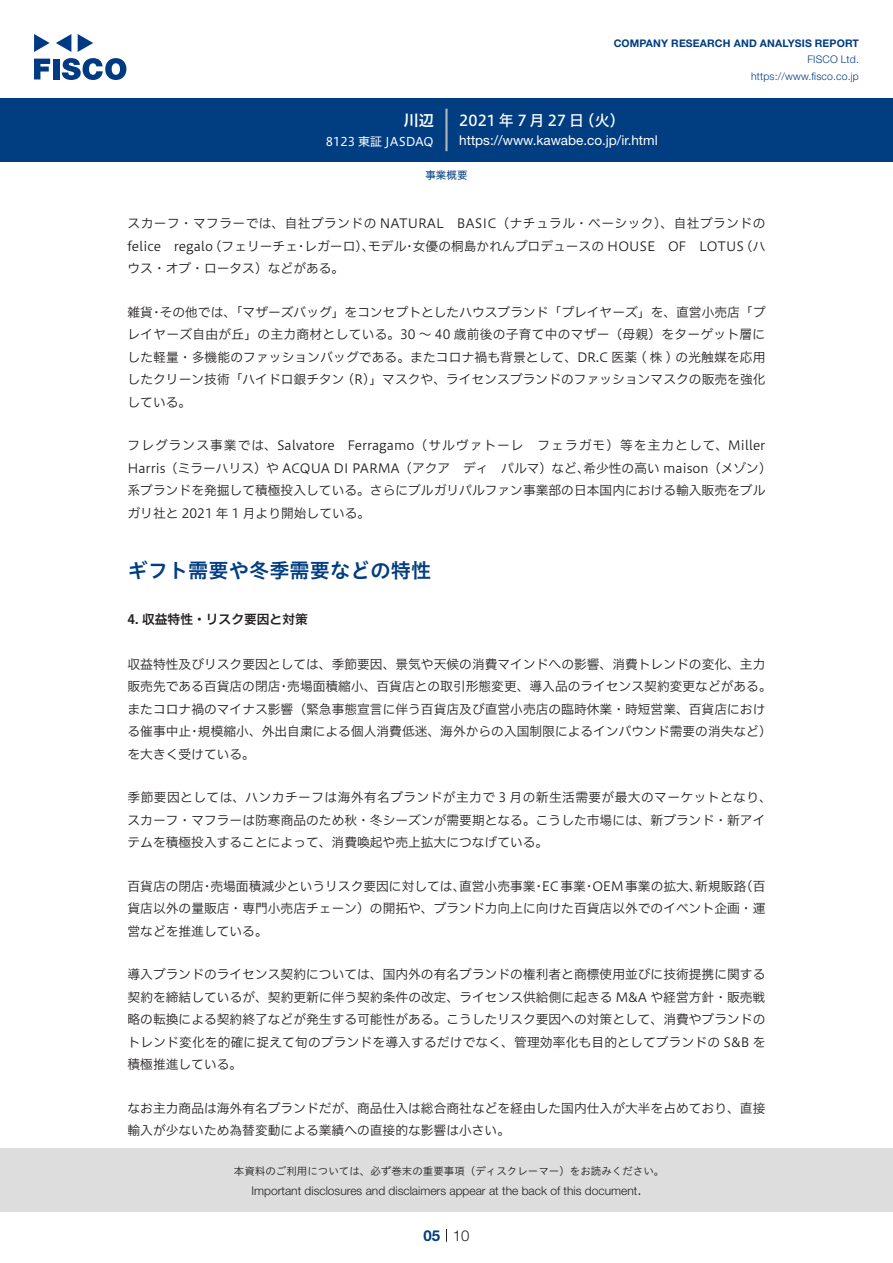
<style>
.page{position:relative;width:893px;height:1263px;background:#fff}
.page>*{position:absolute;margin:0;border:0;box-sizing:border-box;transform-origin:0 0}
.中タイトル{font:20.25px "Hiragino UD Sans Std W6";color:#003d81}
.t1{font:15px "Hiragino UD Sans F Std N W5";letter-spacing:.01em;color:#fff}
.t2{font:300 15px "Helvetica Neue LT Std";color:#231f20}
.t3{font:15px "Hiragino UD Sans F Std N W6";color:#fff}
.t4{font:700 15px "Helvetica Neue LT Std";color:#003d81}
.t5{font:13.5px "Helvetica Neue LT Std";color:#fff}
.本文{font:12.75px/22.5px "Hiragino UD Sans F Std N W3";color:#231f20}
.本文-2{font:12.75px/22.5px "Hiragino UD Sans F Std N W3";letter-spacing:.035em;color:#231f20;text-align:right}
.小タイトル{font:12.75px "Hiragino UD Sans F Std N W6";color:#231f20}
.t6{font:300 12px "Helvetica Neue LT Std";color:#231f20}
.t7{font:12px "Hiragino UD Sans F Std N W4";color:#fff}
.t8{font:10.5px "Hiragino UD Sans Std W3";color:#231f20}
.t9{font:700 10.5px "Helvetica Neue LT Std";letter-spacing:.015em;color:#003d81}
.t10{font:300 10.5px/16.5px "Helvetica Neue LT Std";letter-spacing:.015em;color:#003d81;text-align:right}
.ヘッダー{font:10.5px "Hiragino UD Sans F Std N W4";color:#003d81}
</style>
<div class="page">
<div style="left:0;top:1148px;width:893px;height:64px;background:#ddd"></div>
<svg style="left:34px;top:59px;width:16px;height:20px"></svg>
<div style="left:53px;top:59px;width:6px;height:20px;background:#003a83"></div>
<svg style="left:62px;top:58px;width:64px;height:22px"></svg>
<svg style="left:34px;top:34px;width:16px;height:18px"></svg>
<svg style="left:78px;top:34px;width:15px;height:18px"></svg>
<svg style="left:56px;top:34px;width:15px;height:18px"></svg>
<div style="left:0;top:98px;width:893px;height:64px;background:#003d81"></div>
<hr style="left:445px;top:109px;width:3px;height:42px;background:#b5b5b6">
<svg style="left:446px;top:1229px;width:1px;height:13px"></svg>
<p class="t3" style="left:404px;top:109px;width:31px">川辺</p>
<p class="t7" style="left:326px;top:132px;width:109px">8123 東証 JASDAQ</p>
<p class="t9" style="left:614px;top:37px;width:247px">COMPANY RESEARCH AND ANALYSIS REPORT</p>
<p class="t10" style="left:751px;top:51px;width:109px">FISCO Ltd. https://www.fisco.co j p.</p>
<p class="t1" style="left:579px;top:109px;width:47px">（火(</p>
<p class="t1" style="left:459px;top:109px;width:127px">2021年 7月27 日</p>
<p class="t5" style="left:459px;top:132px;width:200px">https://www.kawabe.co j p. .i r/ html</p>
<p class="ヘッダー" style="left:425px;top:167px;width:43px">事業概要</p>
<p class="本文-2" style="left:128px;top:211px;width:639px">スカーフ・マフラーでは、自社ブランドの NATURAL　BASIC（ナチュラル・ベーシック）、自社ブランドの（ハ</p>
<p class="本文" style="left:413px;top:234px;width:333px">女優の桐島かれんプロデュースの HOUSE　OF　LOTUS</p>
<p class="本文" style="left:304px;top:234px;width:72px">レガーロ）、</p>
<p class="本文" style="left:368px;top:234px;width:40px">モデル</p>
<p class="本文" style="left:209px;top:234px;width:91px">（フェリーチェ</p>
<p class="本文" style="left:128px;top:234px;width:218px">felice　regalo<br>ウス・オブ・ロータス）などがある。</p>
<p class="本文" style="left:160px;top:300px;width:607px">その他では、「マザーズバッグ」をコンセプトとしたハウスブランド「プレイヤーズ」を、直営小売店「プ</p>
<p class="本文" style="left:295px;top:234px;width:14px">・</p>
<p class="本文" style="left:403px;top:234px;width:14px">・</p>
<p class="本文" style="left:128px;top:300px;width:639px">雑貨<br>レイヤーズ自由が丘」の主力商材としている。30 ～ 40 歳前後の子育て中のマザー（母親）をターゲット層にした軽量・多機能のファッションバッグである。またコロナ禍も背景として、DR C. 医薬 ( 株 ) の光触媒を応用したクリーン技術「ハイドロ銀チタン R( )」マスクや、ライセンスブランドのファッションマスクの販売を強化している。</p>
<p class="本文" style="left:583px;top:433px;width:190px;text-indent:-456px">フレグランス事業では、Salvatore　Ferragamo（サルヴァトーレ　フェラガモ）等を主力として、Miller希少性の高い maison（メゾン(</p>
<p class="本文" style="left:150px;top:300px;width:14px">・</p>
<p class="本文" style="left:128px;top:456px;width:639px">Harris（ミラーハリス）や ACQUA DI PARMA（アクア　ディ　パルマ）など、<br>系ブランドを発掘して積極投入している。さらにブルガリパルファン事業部の日本国内における輸入販売をブルガリ社と 2021 年 1 月より開始している。</p>
<p class="中タイトル" style="left:128px;top:554px;width:305px">ギフト需要や冬季需要などの特性</p>
<p class="小タイトル" style="left:128px;top:609px;width:182px">4. 収益特性・リスク要因と対策</p>
<p class="本文" style="left:287px;top:652px;width:486px;text-indent:-160px">収益特性及びリスク要因としては、季節要因、景気や天候の消費マインドへの影響、消費トレンドの変化、主力売場面積縮小、百貨店との取引形態変更、導入品のライセンス契約変更などがある。</p>
<p class="本文" style="left:128px;top:674px;width:154px">販売先である百貨店の閉店</p>
<p class="本文" style="left:128px;top:697px;width:639px">またコロナ禍のマイナス影響（緊急事態宣言に伴う百貨店及び直営小売店の臨時休業・時短営業、百貨店におけ</p>
<p class="本文" style="left:198px;top:719px;width:575px">規模縮小、外出自粛による個人消費低迷、海外からの入国制限によるインバウンド需要の消失など(</p>
<p class="本文" style="left:278px;top:674px;width:14px">・</p>
<p class="本文" style="left:128px;top:719px;width:129px">る催事中止<br>を大きく受けている。</p>
<p class="本文" style="left:128px;top:785px;width:646px">季節要因としては、ハンカチーフは海外有名ブランドが主力で 3 月の新生活需要が最大のマーケットとなり、スカーフ・マフラーは防寒商品のため秋・冬シーズンが需要期となる。こうした市場には、新ブランド・新アイテムを積極投入することによって、消費喚起や売上拡大につなげている。</p>
<p class="本文" style="left:740px;top:874px;width:27px">（百</p>
<p class="本文" style="left:188px;top:719px;width:14px">・</p>
<p class="本文" style="left:695px;top:874px;width:52px">新規販路</p>
<p class="本文" style="left:459px;top:874px;width:78px">直営小売事業</p>
<p class="本文" style="left:542px;top:874px;width:46px">EC事業</p>
<p class="本文" style="left:592px;top:874px;width:111px">OEM事業の拡大、</p>
<p class="本文" style="left:128px;top:874px;width:639px">百貨店の閉店<br>貨店以外の量販店・専門小売店チェーン）の開拓や、ブランド力向上に向けた百貨店以外でのイベント企画・運営などを推進している。</p>
<p class="本文" style="left:128px;top:962px;width:639px;text-align:justify">導入ブランドのライセンス契約については、国内外の有名ブランドの権利者と商標使用並びに技術提携に関する契約を締結しているが、契約更新に伴う契約条件の改定、ライセンス供給側に起きる M&amp;A や経営方針・販売戦略の転換による契約終了などが発生する可能性がある。こうしたリスク要因への対策として、消費やブランドのトレンド変化を的確に捉えて旬のブランドを導入するだけでなく、管理効率化も目的としてブランドの &amp;S B を積極推進している。</p>
<p class="本文" style="left:128px;top:1096px;width:639px">なお主力商品は海外有名ブランドだが、商品仕入は総合商社などを経由した国内仕入が大半を占めており、直接輸入が少ないため為替変動による業績への直接的な影響は小さい。</p>
<p class="本文" style="left:210px;top:874px;width:256px">売場面積減少というリスク要因に対しては、</p>
<p class="本文" style="left:201px;top:874px;width:14px">・</p>
<p class="本文" style="left:532px;top:874px;width:14px">・</p>
<p class="本文" style="left:583px;top:874px;width:14px">・</p>
<p class="t8" style="left:234px;top:1163px;width:432px">本資料のご利用については、必ず巻末の重要事項（ディスクレーマー）をお読みください。</p>
<p class="t2" style="left:637px;top:1180px;width:6px">.</p>
<p class="t6" style="left:251px;top:1183px;width:387px">Important disclosures and disclaimers appear at the back of this document</p>
<p class="t4" style="left:423px;top:1226px;width:18px">05</p>
<p class="t2" style="left:453px;top:1226px;width:18px">10</p>
</div>
